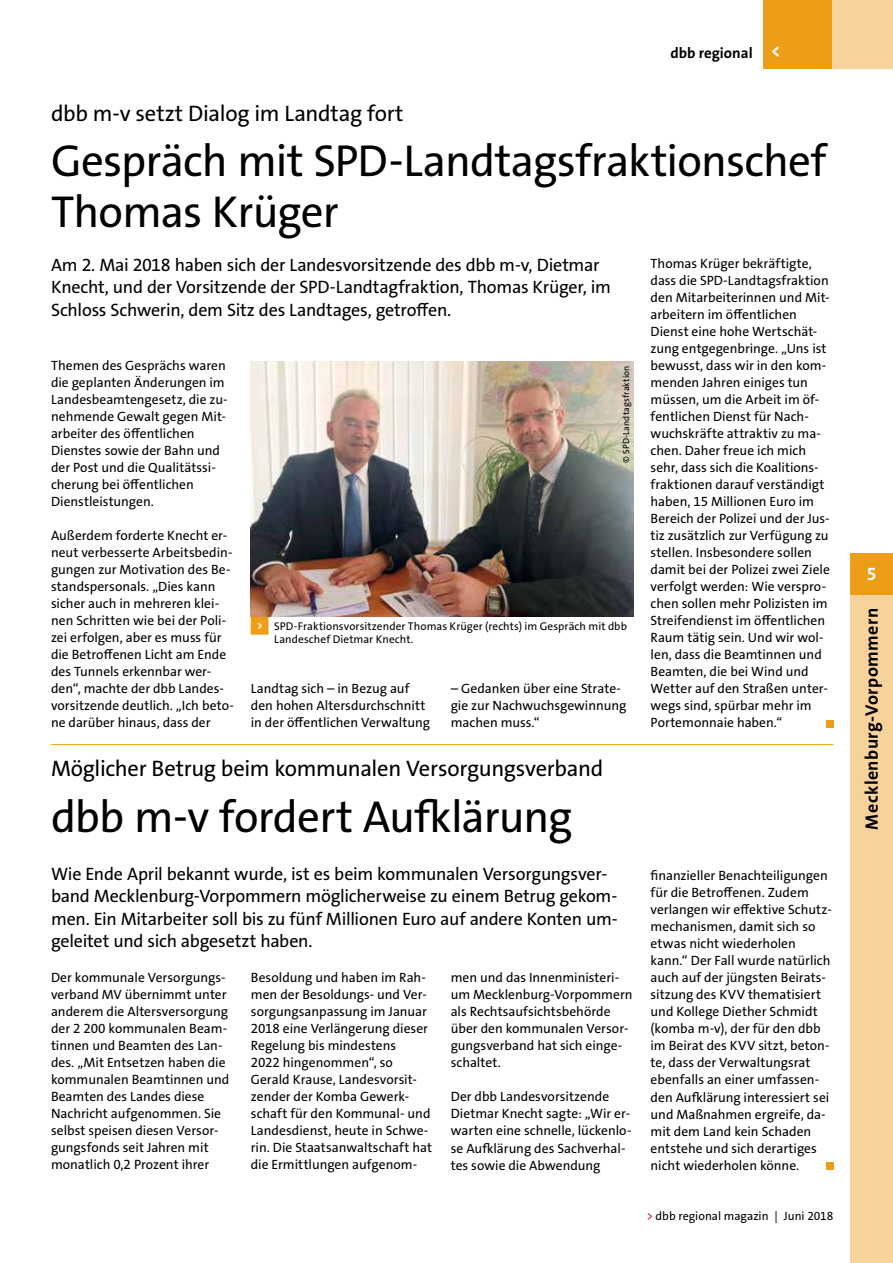
<style>
.page{position:relative;width:893px;height:1263px;background:#fff}
.page>*{position:absolute;margin:0;border:0;box-sizing:border-box;transform-origin:0 0}
.t1{font:45px/51px "The Sans Os F";letter-spacing:-.02em;color:#000}
.t2{font:22.5px "The Sans Os F";letter-spacing:-.015em;color:#000}
.t3{font:18px/22.5px "The Sans Os F";letter-spacing:-.015em;color:#000}
.t4{font:700 18px "The Sans Os F";letter-spacing:.025em;color:#000}
.t5{font:700 18px "The Sans Os F";color:#fff}
.t6{font:700 15px "The Sans Os F";color:#000}
.t7{font:13.5px/17px "The Sans Os F";color:#000}
.t8{font:12px "The Sans Os F";letter-spacing:-.005em;color:#000}
.t9{font:11.25px/13.5px "The Sans Os F";letter-spacing:.01em;color:#000}
.t10{font:9px "The Sans Os F";letter-spacing:.015em;color:#000}
.s1{font-size:18px;color:#fff}
.s2{font-family:"Top Numbers";color:#ed9e19}
.s3{color:#c40075}
</style>
<div class="page">
<div style="left:826px;top:720px;width:7px;height:7px;background:#ed9e19"></div>
<div style="left:826px;top:1162px;width:7px;height:7px;background:#ed9e19"></div>
<img style="left:251px;top:361px;width:383px;height:256px">
<hr style="left:51px;top:744px;width:782px;height:1px;background:#ed9e19">
<div style="left:763px;top:0;width:130px;height:68px;background:#f8d29d"></div>
<div style="left:763px;top:0;width:68px;height:68px;background:#ed9e19"></div>
<div style="left:850px;top:553px;width:43px;height:42px;background:#ed9e19"></div>
<div style="left:850px;top:595px;width:43px;height:668px;background:#f8d29d"></div>
<p class="t6" style="left:670px;top:44px;width:112px">dbb regional <span class="s1">&lt;</span></p>
<h2 class="t2" style="left:51px;top:99px;width:354px">dbb m-v setzt Dialog im Landtag fort</h2>
<h1 class="t1" style="left:51px;top:136px;width:777px">Gespräch mit SPD-Landtagsfraktionschef<br>Thomas Krüger</h1>
<h3 class="t3" style="left:51px;top:254px;width:561px">Am 2. Mai 2018 haben sich der Landesvorsitzende des dbb m-v, Dietmar<br>Knecht, und der Vorsitzende der SPD-Landtagfraktion, Thomas Krüger, im<br>Schloss Schwerin, dem Sitz des Landtages, getroffen.</h3>
<p class="t7" style="left:51px;top:357px;width:178px">Themen des Gesprächs waren die geplanten Änderungen im<br>Landesbeamtengesetz, die zu&shy;nehmende Gewalt gegen Mit&shy;arbeiter des öffentlichen<br>Dienstes sowie der Bahn und der Post und die Qualitätssi&shy;cherung bei öffentlichen<br>Dienstleistungen.</p>
<p class="t7" style="left:51px;top:527px;width:184px">Außerdem forderte Knecht er&shy;neut verbesserte Arbeitsbedin&shy;gungen zur Motivation des Be&shy;standspersonals. „Dies kann sicher auch in mehreren klei&shy;nen Schritten wie bei der Poli&shy;zei erfolgen, aber es muss für die Betroffenen Licht am Ende des Tunnels erkennbar wer&shy;den“, machte der dbb Landes&shy;vorsitzende deutlich. „Ich beto&shy;ne darüber hinaus, dass der</p>
<p class="t7" style="left:651px;top:255px;width:181px">Thomas Krüger bekräftigte, dass die SPD-Landtagsfraktion den Mitarbeiterinnen und Mit&shy;arbeitern im öffentlichen<br>Dienst eine hohe Wertschät&shy;zung entgegenbringe. „Uns ist bewusst, dass wir in den kom&shy;menden Jahren einiges tun müssen, um die Arbeit im öf&shy;fentlichen Dienst für Nach&shy;wuchskräfte attraktiv zu ma&shy;chen. Daher freue ich mich sehr, dass sich die Koalitions&shy;fraktionen darauf verständigt haben, 15 Millionen Euro im<br>Bereich der Polizei und der Jus&shy;tiz zusätzlich zur Verfügung zu stellen. Insbesondere sollen damit bei der Polizei zwei Ziele verfolgt werden: Wie verspro&shy;chen sollen mehr Polizisten im<br>Streifendienst im öffentlichen<br>Raum tätig sein. Und wir wol&shy;len, dass die Beamtinnen und<br>Beamten, die bei Wind und<br>Wetter auf den Straßen unter&shy;wegs sind, spürbar mehr im<br>Portemonnaie haben.“</p>
<p class="t10" style="left:620px;top:463px;width:98px;rotate:-90deg">© SPD-Landtagsfraktion</p>
<p class="t9" style="left:274px;top:619px;width:354px;text-indent:-23px"><span class="s2">&lt;</span> SPD-Fraktionsvorsitzender Thomas Krüger (rechts) im Gespräch mit dbb<br>Landeschef Dietmar Knecht.</p>
<p class="t7" style="left:251px;top:680px;width:181px">Landtag sich – in Bezug auf den hohen Altersdurchschnitt in der öffentlichen Verwaltung</p>
<p class="t7" style="left:451px;top:680px;width:177px">– Gedanken über eine Strate&shy;gie zur Nachwuchsgewinnung machen muss.“</p>
<h2 class="t2" style="left:51px;top:754px;width:554px">Möglicher Betrug beim kommunalen Versorgungsverband</h2>
<h1 class="t1" style="left:51px;top:791px;width:523px">dbb m-v fordert Aufklärung</h1>
<p class="t3" style="left:51px;top:862px;width:568px">Wie Ende April bekannt wurde, ist es beim kommunalen Versorgungsver&shy;band Mecklenburg-Vorpommern möglicherweise zu einem Betrug gekom&shy;men. Ein Mitarbeiter soll bis zu fünf Millionen Euro auf andere Konten um&shy;geleitet und sich abgesetzt haben.</p>
<p class="t7" style="left:51px;top:969px;width:180px">Der kommunale Versorgungs&shy;verband MV übernimmt unter anderem die Altersversorgung der 2 200 kommunalen Beam&shy;tinnen und Beamten des Lan&shy;des. „Mit Entsetzen haben die kommunalen Beamtinnen und<br>Beamten des Landes diese<br>Nachricht aufgenommen. Sie selbst speisen diesen Versor&shy;gungsfonds seit Jahren mit monatlich 0,2 Prozent ihrer</p>
<p class="t7" style="left:251px;top:969px;width:183px">Besoldung und haben im Rah&shy;men der Besoldungs- und Ver&shy;sorgungsanpassung im Januar<br>2018 eine Verlängerung dieser<br>Regelung bis mindestens<br>2022 hingenommen“, so<br>Gerald Krause, Landesvorsit&shy;zender der Komba Gewerk&shy;schaft für den Kommunal- und<br>Landesdienst, heute in Schwe&shy;rin. Die Staatsanwaltschaft hat die Ermittlungen aufgenom-</p>
<p class="t7" style="left:451px;top:969px;width:183px">men und das Innenministeri&shy;um Mecklenburg-Vorpommern als Rechtsaufsichtsbehörde über den kommunalen Versor&shy;gungsverband hat sich einge&shy;schaltet.</p>
<p class="t7" style="left:451px;top:1088px;width:182px">Der dbb Landesvorsitzende<br>Dietmar Knecht sagte: „Wir er&shy;warten eine schnelle, lückenlo&shy;se Aufklärung des Sachverhal&shy;tes sowie die Abwendung</p>
<p class="t7" style="left:651px;top:867px;width:183px">finanzieller Benachteiligungen für die Betroffenen. Zudem verlangen wir effektive Schutz&shy;mechanismen, damit sich so etwas nicht wiederholen kann.“ Der Fall wurde natürlich auch auf der jüngsten Beirats&shy;sitzung des KVV thematisiert und Kollege Diether Schmidt (komba m-v), der für den dbb im Beirat des KVV sitzt, beton&shy;te, dass der Verwaltungsrat ebenfalls an einer umfassen&shy;den Aufklärung interessiert sei und Maßnahmen ergreife, da&shy;mit dem Land kein Schaden entstehe und sich derartiges nicht wiederholen könne.</p>
<p class="t8" style="left:646px;top:1208px;width:189px"><span class="s3">&gt;</span> dbb regional magazin | Juni 2018</p>
<h3 class="t5" style="left:867px;top:562px;width:11px">5</h3>
<h3 class="t4" style="left:860px;top:829px;width:223px;rotate:-90deg">Mecklenburg-Vorpommern</h3>
</div>
